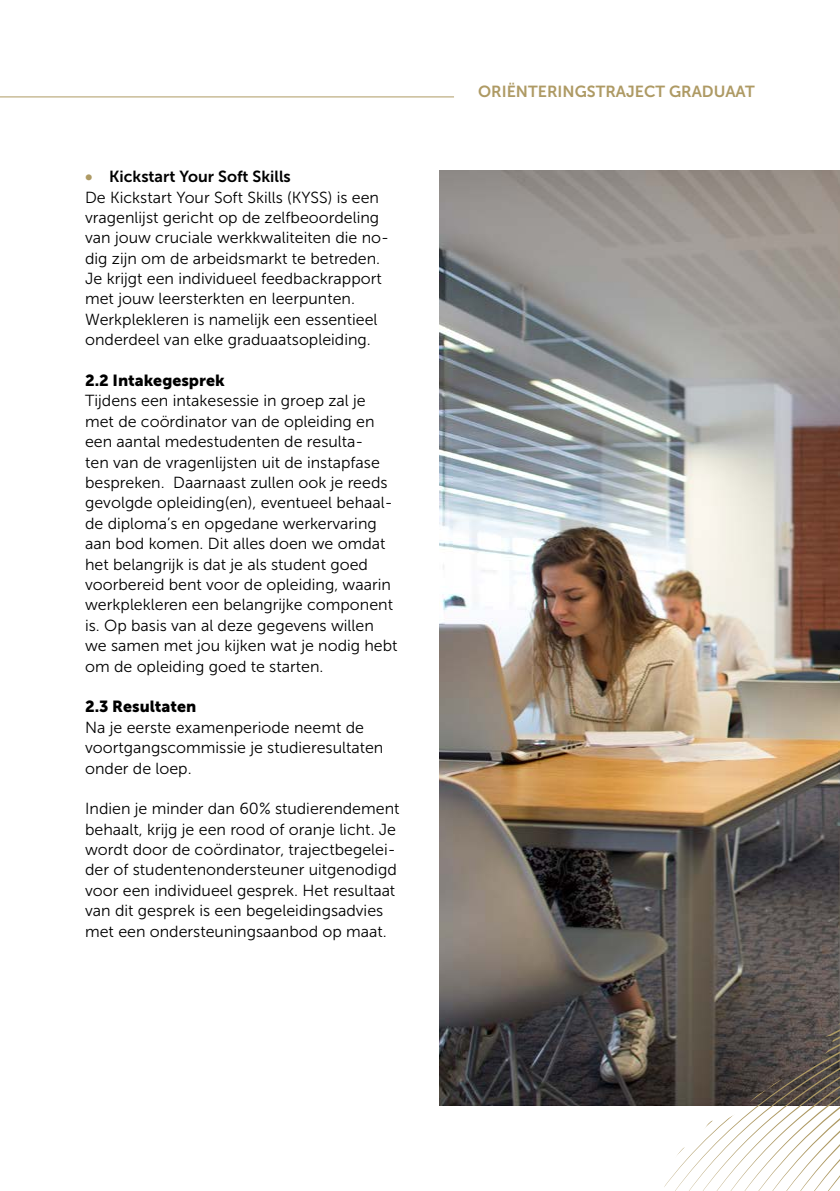
<style>
.page{position:relative;width:840px;height:1191px;background:#fff}
.page>*{position:absolute;margin:0;border:0;box-sizing:border-box;transform-origin:0 0}
.t1{font:16px/20.4px "Museo Sans 300";color:#000}
.t2{font:16px "Museo Sans 900";color:#000}
.t3{font:16px "Museo Sans 700";color:#ae9a64}
.t4{font:16px "Museo Sans 700";color:#000}
.s1{font-family:"Museo Sans 900";color:#ae9a64}
</style>
<div class="page">
<hr style="left:0;top:96px;width:454px;height:1px;background:#ae9a64">
<img style="left:439px;top:170px;width:400px;height:936px">
<svg style="left:663px;top:1023px;width:176px;height:168px"></svg>
<p class="t4" style="left:85px;top:168px;width:207px"><span class="s1">•</span> Kickstart Your Soft Skills</p>
<p class="t1" style="left:85px;top:187px;width:305px">De Kickstart Your Soft Skills (KYSS) is een vragenlijst gericht op de zelfbeoordeling van jouw cruciale werkkwaliteiten die no&shy;dig zijn om de arbeidsmarkt te betreden.<br>Je krijgt een individueel feedbackrapport met jouw leersterkten en leerpunten.<br>Werkplekleren is namelijk een essentieel onderdeel van elke graduaatsopleiding.</p>
<p class="t2" style="left:85px;top:371px;width:141px">2.2 Intakegesprek</p>
<p class="t1" style="left:85px;top:391px;width:314px">Tijdens een intakesessie in groep zal je met de coördinator van de opleiding en een aantal medestudenten de resulta-<br>ten van de vragenlijsten uit de instapfase bespreken. Daarnaast zullen ook je reeds gevolgde opleiding(en), eventueel behaal&shy;de diploma’s en opgedane werkervaring aan bod komen. Dit alles doen we omdat het belangrijk is dat je als student goed voorbereid bent voor de opleiding, waarin werkplekleren een belangrijke component is. Op basis van al deze gegevens willen we samen met jou kijken wat je nodig hebt om de opleiding goed te starten.</p>
<p class="t2" style="left:85px;top:697px;width:113px">2.3 Resultaten</p>
<p class="t1" style="left:85px;top:717px;width:299px">Na je eerste examenperiode neemt de voortgangscommissie je studieresultaten onder de loep.</p>
<p class="t1" style="left:85px;top:798px;width:316px">Indien je minder dan 60% studierendement behaalt, krijg je een rood of oranje licht. Je wordt door de coördinator, trajectbegelei&shy;der of studentenondersteuner uitgenodigd voor een individueel gesprek. Het resultaat van dit gesprek is een begeleidingsadvies met een ondersteuningsaanbod op maat.</p>
<p class="t3" style="left:478px;top:83px;width:278px">ORIËNTERINGSTRAJECT GRADUAAT</p>
</div>
